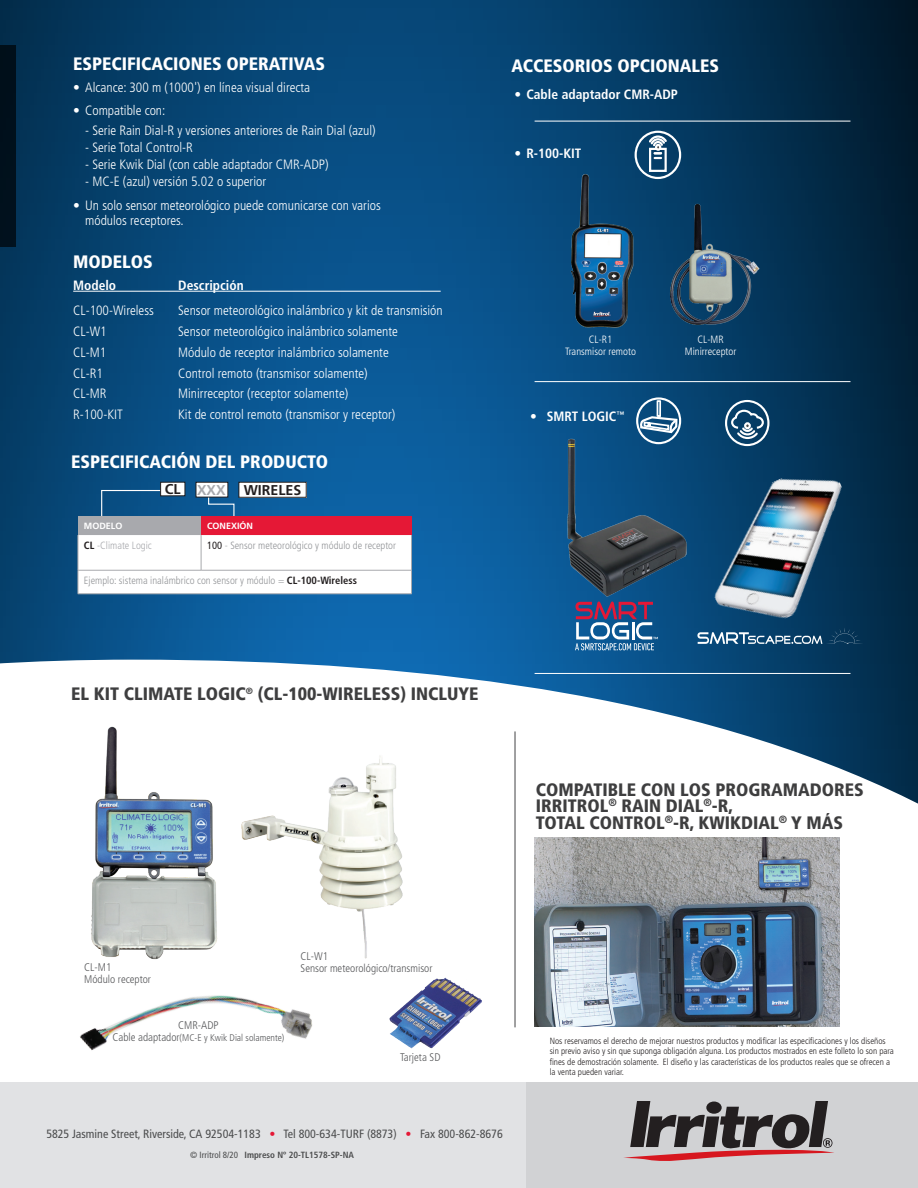
<style>
.page{position:relative;width:918px;height:1188px;background:#fff}
.page>*{position:absolute;margin:0;border:0;box-sizing:border-box;transform-origin:0 0}
.Left_Column_Small_He{font:900 condensed 18px/16.5px "Frutiger";color:#3e3e3f}
.Left_Column_Small_He-2{font:900 condensed 18px "Frutiger";color:#fff}
.bullets{font:900 condensed 18px "Frutiger";color:#fff}
.t1{font:700 14.25px "Frutiger";color:#231f20}
.t2{font:700 14.25px "Frutiger";color:#a8a9ad}
.bullets-2{font:300 condensed 13.5px/15px "Frutiger";color:#fff}
.bullets-3{font:700 condensed 13.5px "Frutiger";color:#fff}
.Left_Column_Small_He-3{font:700 condensed 13.5px "Frutiger";color:#fff}
.t3{font:condensed 12px "Frutiger";color:#4b4c4d}
.bullets-4{font:300 condensed 11.1px "Frutiger";color:#57585a}
.bullets-5{font:300 condensed 10.65px "Frutiger";color:#fff}
.t4{font:300 condensed 10.5px "Frutiger";color:#939598}
.t5{font:300 condensed 10.5px "Frutiger";color:#a8a9ad}
.bullets-6{font:300 condensed 9.75px "Frutiger";color:#57585a}
.t6{font:300 condensed 9px/10.5px "Frutiger";color:#231f20}
.t7{font:700 condensed 9px "Frutiger";color:#4b4c4d}
.t8{font:700 9px "Frutiger";color:#fff}
.s1{font-weight:700;color:#231f20}
.s2{font-weight:400;color:#231f20}
.s3{color:#a8a9ad}
.s4{font-weight:300}
.s5{font-size:11.1px}
.s6{color:#e51836}
.s7{font-weight:400}
</style>
<div class="page">
<div style="left:509px;top:1082px;width:409px;height:106px;background:#d1d2d4"></div>
<div style="left:0;top:1082px;width:526px;height:106px;background:#e1e2e4"></div>
<img style="left:0;top:0;width:918px;height:804px">
<svg style="left:624px;top:1101px;width:210px;height:60px"></svg>
<div style="left:0;top:45px;width:16px;height:202px;background:#00101c"></div>
<hr style="left:514px;top:731px;width:2px;height:296px;background:#57585a">
<hr style="left:73px;top:291px;width:368px;height:1px;background:#fff">
<img style="left:535px;top:838px;width:305px;height:188px">
<img style="left:240px;top:727px;width:170px;height:232px">
<img style="left:72px;top:723px;width:158px;height:214px">
<img style="left:80px;top:937px;width:243px;height:114px">
<img style="left:389px;top:977px;width:93px;height:72px">
<svg style="left:208px;top:495px;width:27px;height:21px"></svg>
<svg style="left:101px;top:489px;width:74px;height:27px;background:#14588c"></svg>
<div style="left:161px;top:482px;width:24px;height:14px;background:#fff"></div>
<div style="left:160px;top:482px;width:25px;height:14px;border:1px solid #231f20"></div>
<div style="left:78px;top:516px;width:123px;height:19px;background:#a8a9ad"></div>
<div style="left:201px;top:516px;width:211px;height:19px;background:#e51836"></div>
<svg style="left:78px;top:535px;width:334px;height:59px"></svg>
<hr style="left:201px;top:570px;width:211px;height:1px;background:#a8a9ad">
<hr style="left:78px;top:594px;width:123px;height:1px;background:#a8a9ad">
<hr style="left:201px;top:594px;width:211px;height:1px;background:#a8a9ad">
<hr style="left:201px;top:535px;width:1px;height:35px;background:#a8a9ad">
<hr style="left:411px;top:535px;width:1px;height:35px;background:#a8a9ad">
<div style="left:196px;top:482px;width:32px;height:15px;background:#fff"></div>
<div style="left:196px;top:482px;width:32px;height:15px;border:1px solid #231f20"></div>
<div style="left:239px;top:482px;width:67px;height:15px;background:#fff"></div>
<div style="left:239px;top:482px;width:67px;height:15px;border:1px solid #231f20"></div>
<img style="left:567px;top:162px;width:74px;height:177px">
<img style="left:662px;top:196px;width:105px;height:139px">
<div style="left:635px;top:131px;width:46px;height:48px;border:2px solid #fff;border-radius:50%"></div>
<div style="left:649px;top:148px;width:18px;height:24px;border:2px solid #fff"></div>
<svg style="left:647px;top:134px;width:22px;height:25px"></svg>
<div style="left:655px;top:144px;width:6px;height:7px;border:2px solid #fff;border-radius:50%"></div>
<svg style="left:697px;top:641px;width:167px;height:3px"></svg>
<svg style="left:575px;top:604px;width:83px;height:46px;background:#546f9a"></svg>
<img style="left:681px;top:457px;width:200px;height:184px">
<img style="left:537px;top:432px;width:162px;height:172px">
<svg style="left:730px;top:409px;width:35px;height:31px"></svg>
<div style="left:725px;top:400px;width:45px;height:46px;border:2px solid #fff;border-radius:50%"></div>
<div style="left:636px;top:397px;width:45px;height:47px;border:2px solid #fff;border-radius:50%"></div>
<svg style="left:639px;top:417px;width:40px;height:18px"></svg>
<div style="left:657px;top:400px;width:4px;height:17px;border:2px solid #fff"></div>
<hr style="left:535px;top:121px;width:315px;height:1px;background:#fff">
<hr style="left:535px;top:381px;width:315px;height:1px;background:#fff">
<hr style="left:535px;top:673px;width:315px;height:1px;background:#fff">
<p class="bullets" style="left:73px;top:53px;width:254px">ESPECIFICACIONES OPERATIVAS</p>
<p class="bullets-2" style="left:73px;top:80px;width:239px">• Alcance: 300 m (1000') en línea visual directa</p>
<p class="bullets-2" style="left:73px;top:103px;width:94px">• Compatible con:</p>
<p class="bullets-2" style="left:85px;top:123px;width:292px">- Serie Rain Dial-R y versiones anteriores de Rain Dial (azul)</p>
<p class="bullets-2" style="left:85px;top:140px;width:109px">- Serie Total Control-R</p>
<p class="bullets-2" style="left:85px;top:157px;width:245px">- Serie Kwik Dial (con cable adaptador CMR-ADP)</p>
<p class="bullets-2" style="left:85px;top:174px;width:182px">- MC-E (azul) versión 5.02 o superior</p>
<p class="bullets-2" style="left:85px;top:198px;width:297px;text-indent:-12px">• Un solo sensor meteorológico puede comunicarse con varios módulos receptores.</p>
<p class="bullets" style="left:73px;top:251px;width:81px">MODELOS</p>
<p class="bullets-3" style="left:73px;top:277px;width:45px">Modelo</p>
<p class="bullets-3" style="left:178px;top:277px;width:67px">Descripción</p>
<p class="bullets-2" style="left:73px;top:303px;width:82px">CL-100-Wireless</p>
<p class="bullets-2" style="left:178px;top:303px;width:266px">Sensor meteorológico inalámbrico y kit de transmisión</p>
<p class="bullets-2" style="left:73px;top:324px;width:35px">CL-W1</p>
<p class="bullets-2" style="left:178px;top:324px;width:221px">Sensor meteorológico inalámbrico solamente</p>
<p class="bullets-2" style="left:73px;top:345px;width:34px">CL-M1</p>
<p class="bullets-2" style="left:178px;top:345px;width:212px">Módulo de receptor inalámbrico solamente</p>
<p class="bullets-2" style="left:73px;top:366px;width:31px">CL-R1</p>
<p class="bullets-2" style="left:178px;top:366px;width:191px">Control remoto (transmisor solamente)</p>
<p class="bullets-2" style="left:73px;top:387px;width:35px">CL-MR</p>
<p class="bullets-2" style="left:178px;top:387px;width:172px">Minirreceptor (receptor solamente)</p>
<p class="bullets-2" style="left:73px;top:407px;width:51px">R-100-KIT</p>
<p class="bullets-2" style="left:178px;top:407px;width:219px">Kit de control remoto (transmisor y receptor)</p>
<p class="Left_Column_Small_He-2" style="left:71px;top:451px;width:258px">ESPECIFICACIÓN DEL PRODUCTO</p>
<p class="t1" style="left:165px;top:481px;width:17px">CL</p>
<p class="t8" style="left:84px;top:521px;width:40px">MODELO</p>
<p class="t8" style="left:207px;top:521px;width:48px">CONEXIÓN</p>
<p class="t5" style="left:84px;top:539px;width:69px"><span class="s1">CL</span> -Climate Logic</p>
<p class="t4" style="left:207px;top:539px;width:191px"><span class="s2">100</span> <span class="s3">-</span> Sensor meteorológico y módulo de receptor</p>
<p class="t4" style="left:84px;top:575px;width:275px">Ejemplo: sistema inalámbrico con sensor y módulo = <span class="s1">CL-100-Wireless</span></p>
<p class="t2" style="left:197px;top:482px;width:30px">XXX</p>
<p class="t1" style="left:244px;top:482px;width:59px">WIRELES</p>
<p class="Left_Column_Small_He-2" style="left:511px;top:55px;width:209px">ACCESORIOS OPCIONALES</p>
<p class="bullets-3" style="left:514px;top:86px;width:165px"><span class="s4">•</span> Cable adaptador CMR-ADP</p>
<p class="bullets-3" style="left:514px;top:145px;width:69px"><span class="s4">•</span> R-100-KIT</p>
<p class="bullets-5" style="left:589px;top:333px;width:25px">CL-R1</p>
<p class="bullets-5" style="left:565px;top:345px;width:72px">Transmisor remoto</p>
<p class="Left_Column_Small_He-3" style="left:530px;top:408px;width:96px"><span class="s4">•</span> SMRT LOGIC<sup>™</sup></p>
<p class="bullets-5" style="left:698px;top:333px;width:28px">CL-MR</p>
<p class="bullets-5" style="left:685px;top:345px;width:53px">Minirreceptor</p>
<p class="Left_Column_Small_He" style="left:71px;top:686px;width:409px">EL KIT CLIMATE LOGIC<sup>®</sup> (CL-100-WIRELESS) INCLUYE</p>
<p class="Left_Column_Small_He" style="left:536px;top:781px;width:330px">COMPATIBLE CON LOS PROGRAMADORES<br>IRRITROL<sup>®</sup> RAIN DIAL<sup>®</sup>-R,<br>TOTAL CONTROL<sup>®</sup>-R, KWIKDIAL<sup>®</sup> Y MÁS</p>
<p class="bullets-4" style="left:84px;top:961px;width:29px">CL-M1</p>
<p class="bullets-4" style="left:84px;top:973px;width:68px">Módulo receptor</p>
<p class="bullets-4" style="left:178px;top:1018px;width:42px">CMR-ADP</p>
<p class="bullets-6" style="left:112px;top:1032px;width:174px"><span class="s5">Cable adaptador</span>(MC-E y Kwik Dial solamente)</p>
<p class="bullets-4" style="left:301px;top:950px;width:29px">CL-W1</p>
<p class="bullets-4" style="left:301px;top:962px;width:133px">Sensor meteorológico/transmisor</p>
<p class="bullets-4" style="left:400px;top:1051px;width:42px">Tarjeta SD</p>
<p class="t3" style="left:46px;top:1126px;width:458px">5825 Jasmine Street, Riverside, CA 92504-1183 <span class="s6">•</span> Tel 800-634-TURF (8873) <span class="s6">•</span> Fax 800-862-8676</p>
<p class="t7" style="left:190px;top:1150px;width:165px"><span class="s7">© Irritrol 8/20</span> Impreso Nº 20-TL1578-SP-NA</p>
<p class="t6" style="left:550px;top:1036px;width:346px">Nos reservamos el derecho de mejorar nuestros productos y modificar las especificaciones y los diseños sin previo aviso y sin que suponga obligación alguna. Los productos mostrados en este folleto lo son para fines de demostración solamente. El diseño y las características de los productos reales que se ofrecen a la venta pueden variar.</p>
</div>
